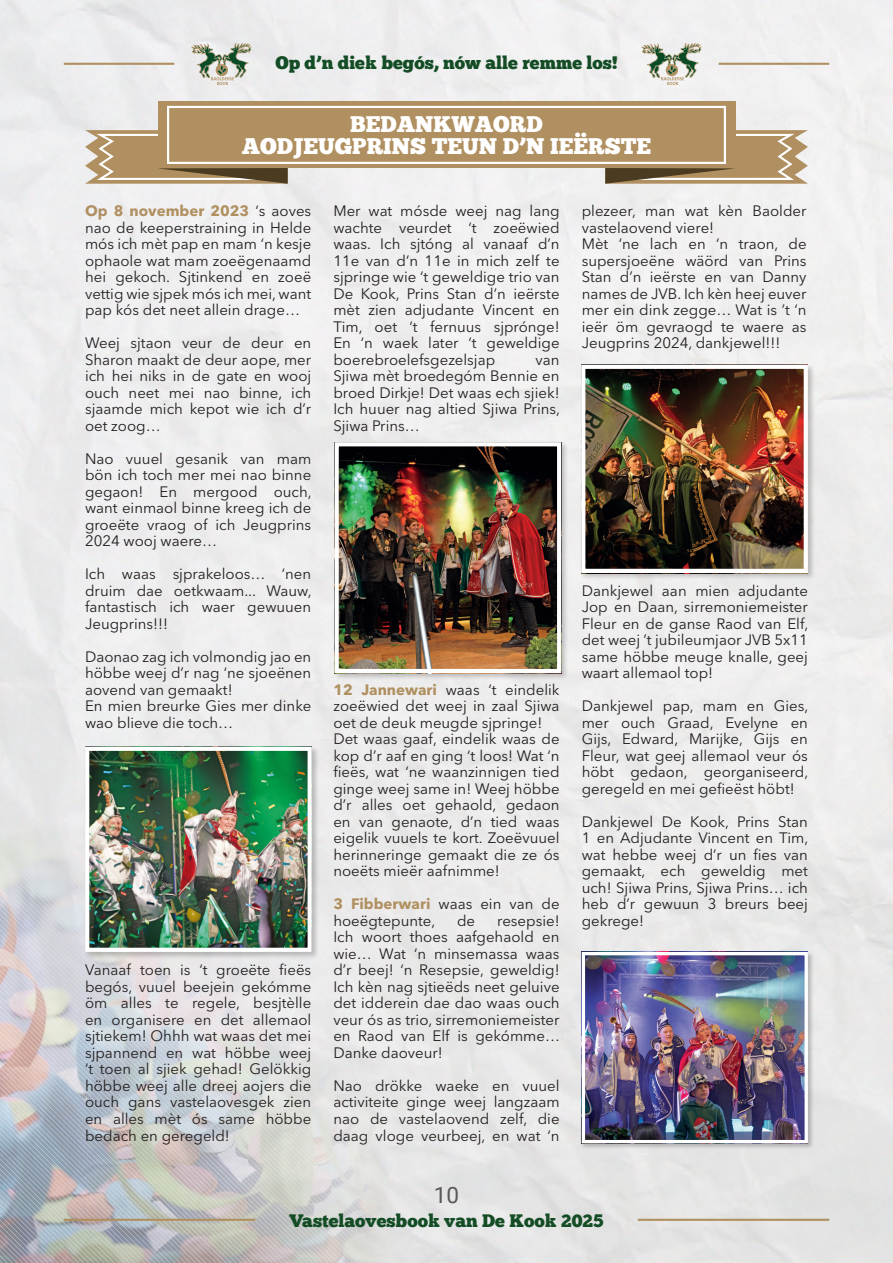
<style>
.page{position:relative;width:893px;height:1263px;background:#fff}
.page>*{position:absolute;margin:0;border:0;box-sizing:border-box;transform-origin:0 0}
.t1{font:22.5px/22.5px "Chunk Five Ex";color:#fff;text-align:center}
.t2{font:22.5px "Roboto";color:#57585a}
.t3{font:18px "Chunk Five Ex";color:#144d25}
.t4{font:15px/16.5px "Avenir Next LT Pro";color:#231f20;text-align:justify}
.s1{font-weight:700;color:#b09061}
</style>
<div class="page">
<img style="left:0;top:0;width:893px;height:1263px">
<hr style="left:64px;top:1219px;width:191px;height:2px;background:#b09061">
<hr style="left:638px;top:1219px;width:191px;height:2px;background:#b09061">
<hr style="left:64px;top:63px;width:110px;height:2px;background:#b09061">
<svg style="left:191px;top:43px;width:61px;height:42px;background:#b8bfb1"></svg>
<svg style="left:641px;top:43px;width:61px;height:42px"></svg>
<hr style="left:719px;top:63px;width:110px;height:2px;background:#b09061">
<svg style="left:85px;top:130px;width:203px;height:54px;background:#ab9370"></svg>
<svg style="left:605px;top:130px;width:203px;height:54px;background:#ab9370"></svg>
<div style="left:158px;top:101px;width:577px;height:67px;background:#b09061"></div>
<div style="left:167px;top:106px;width:559px;height:58px;border:2px solid #fff"></div>
<div style="left:83px;top:745px;width:236px;height:214px;background:#231f20;opacity:.25"></div>
<img style="left:90px;top:752px;width:217px;height:195px">
<div style="left:85px;top:747px;width:227px;height:205px;border:4px solid #fff"></div>
<div style="left:333px;top:440px;width:236px;height:241px;background:#231f20;opacity:.25"></div>
<img style="left:339px;top:447px;width:217px;height:221px">
<div style="left:334px;top:442px;width:227px;height:231px;border:4px solid #fff"></div>
<div style="left:579px;top:363px;width:236px;height:218px;background:#231f20;opacity:.25"></div>
<img style="left:586px;top:370px;width:217px;height:198px">
<div style="left:581px;top:365px;width:227px;height:208px;border:4px solid #fff"></div>
<div style="left:580px;top:951px;width:234px;height:198px;background:#231f20;opacity:.25"></div>
<img style="left:586px;top:956px;width:218px;height:183px">
<div style="left:582px;top:952px;width:226px;height:191px;border:3px solid #fff"></div>
<p class="t3" style="left:275px;top:49px;width:344px">Op d’n diek begós, nów alle remme los!</p>
<p class="t1" style="left:242px;top:112px;width:411px">BEDANKWAORD<br>AODJEUGPRINS TEUN D’N IEËRSTE</p>
<p class="t4" style="left:85px;top:203px;width:228px"><span class="s1">Op 8 november 2023</span> ‘s aoves nao de keeperstraining in Helde mós ich mèt pap en mam ‘n kesje ophaole wat mam zoeëgenaamd hei gekoch. Sjtinkend en zoeë vettig wie sjpek mós ich mei, want pap kós det neet allein drage…</p>
<p class="t4" style="left:85px;top:335px;width:228px">Weej sjtaon veur de deur en Sharon maakt de deur aope, mer ich hei niks in de gate en wooj ouch neet mei nao binne, ich sjaamde mich kepot wie ich d’r oet zoog…</p>
<p class="t4" style="left:85px;top:450px;width:228px">Nao vuuel gesanik van mam bön ich toch mer mei nao binne gegaon! En mergood ouch, want einmaol binne kreeg ich de groeëte vraog of ich Jeugprins 2024 wooj waere…</p>
<p class="t4" style="left:85px;top:566px;width:228px">Ich waas sjprakeloos… ‘nen druim dae oetkwaam... Wauw, fantastisch ich waer gewuuen Jeugprins!!!</p>
<p class="t4" style="left:85px;top:648px;width:228px">Daonao zag ich volmondig jao en höbbe weej d’r nag ‘ne sjoeënen aovend van gemaakt!</p>
<p class="t4" style="left:85px;top:698px;width:228px">En mien breurke Gies mer dinke wao blieve die toch…</p>
<p class="t4" style="left:85px;top:962px;width:228px">Vanaaf toen is ‘t groeëte fieës begós, vuuel beejein gekómme öm alles te regele, besjtèlle en organisere en det allemaol sjtiekem! Ohhh wat waas det mei sjpannend en wat höbbe weej ‘t toen al sjiek gehad! Gelökkig höbbe weej alle dreej aojers die ouch gans vastelaovesgek zien en alles mèt ós same höbbe bedach en geregeld!</p>
<p class="t4" style="left:333px;top:203px;width:228px">Mer wat mósde weej nag lang wachte veurdet ‘t zoeëwied waas. Ich sjtóng al vanaaf d’n 11e van d’n 11e in mich zelf te sjpringe wie ‘t geweldige trio van De Kook, Prins Stan d’n ieërste mèt zien adjudante Vincent en Tim, oet ‘t fernuus sjprónge!<br>En ‘n waek later ‘t geweldige boerebroelefsgezelsjap</p>
<p class="t4" style="left:333px;top:351px;width:228px;text-indent:202px">van Sjiwa mèt broedegóm Bennie en broed Dirkje! Det waas ech sjiek!<br>Ich huuer nag altied Sjiwa Prins, Sjiwa Prins…</p>
<p class="t4" style="left:333px;top:681px;width:228px"><span class="s1">12 Jannewari</span> waas ‘t eindelik zoeëwied det weej in zaal Sjiwa oet de deuk meugde sjpringe!</p>
<p class="t4" style="left:333px;top:731px;width:228px">Det waas gaaf, eindelik waas de kop d’r aaf en ging ‘t loos! Wat ‘n fieës, wat ‘ne waanzinnigen tied ginge weej same in! Weej höbbe d’r alles oet gehaold, gedaon en van genaote, d’n tied waas eigelik vuuels te kort. Zoeëvuuel herinneringe gemaakt die ze ós noeëts mieër aafnimme!</p>
<p class="t4" style="left:333px;top:896px;width:228px"><span class="s1">3 Fibberwari</span> waas ein van de hoeëgtepunte,</p>
<p class="t4" style="left:457px;top:912px;width:20px">de</p>
<p class="t4" style="left:333px;top:912px;width:228px;text-indent:164px">resepsie!<br>Ich woort thoes aafgehaold en wie… Wat ‘n minsemassa waas d’r beej! ‘n Resepsie, geweldig!<br>Ich kèn nag sjtieëds neet geluive det idderein dae dao waas ouch veur ós as trio, sirremoniemeister en Raod van Elf is gekómme… Danke daoveur!</p>
<p class="t4" style="left:333px;top:1077px;width:228px">Nao drökke waeke en vuuel activiteite ginge weej langzaam nao de vastelaovend zelf, die daag vloge veurbeej, en wat ‘n</p>
<p class="t2" style="left:434px;top:1179px;width:27px">10</p>
<p class="t4" style="left:582px;top:203px;width:226px">plezeer, man wat kèn Baolder vastelaovend viere!</p>
<p class="t4" style="left:582px;top:236px;width:226px">Mèt ‘ne lach en ‘n traon, de supersjoeëne wäörd van Prins Stan d’n ieërste en van Danny names de JVB. Ich kèn heej euver mer ein dink zegge… Wat is ’t ‘n ieër öm gevraogd te waere as Jeugprins 2024, dankjewel!!!</p>
<p class="t4" style="left:582px;top:582px;width:228px">Dankjewel aan mien adjudante Jop en Daan, sirremoniemeister Fleur en de ganse Raod van Elf, det weej ’t jubileumjaor JVB 5x11 same höbbe meuge knalle, geej waart allemaol top!</p>
<p class="t4" style="left:582px;top:698px;width:228px">Dankjewel pap, mam en Gies, mer ouch Graad, Evelyne en Gijs, Edward, Marijke, Gijs en Fleur, wat geej allemaol veur ós höbt gedaon, georganiseerd, geregeld en mei gefieëst höbt!</p>
<p class="t4" style="left:582px;top:813px;width:228px">Dankjewel De Kook, Prins Stan 1 en Adjudante Vincent en Tim, wat hebbe weej d’r un fies van gemaakt, ech geweldig met uch! Sjiwa Prins, Sjiwa Prins… ich heb d’r gewuun 3 breurs beej gekrege!</p>
<p class="t3" style="left:289px;top:1207px;width:316px">Vastelaovesbook van De Kook 2025</p>
</div>
